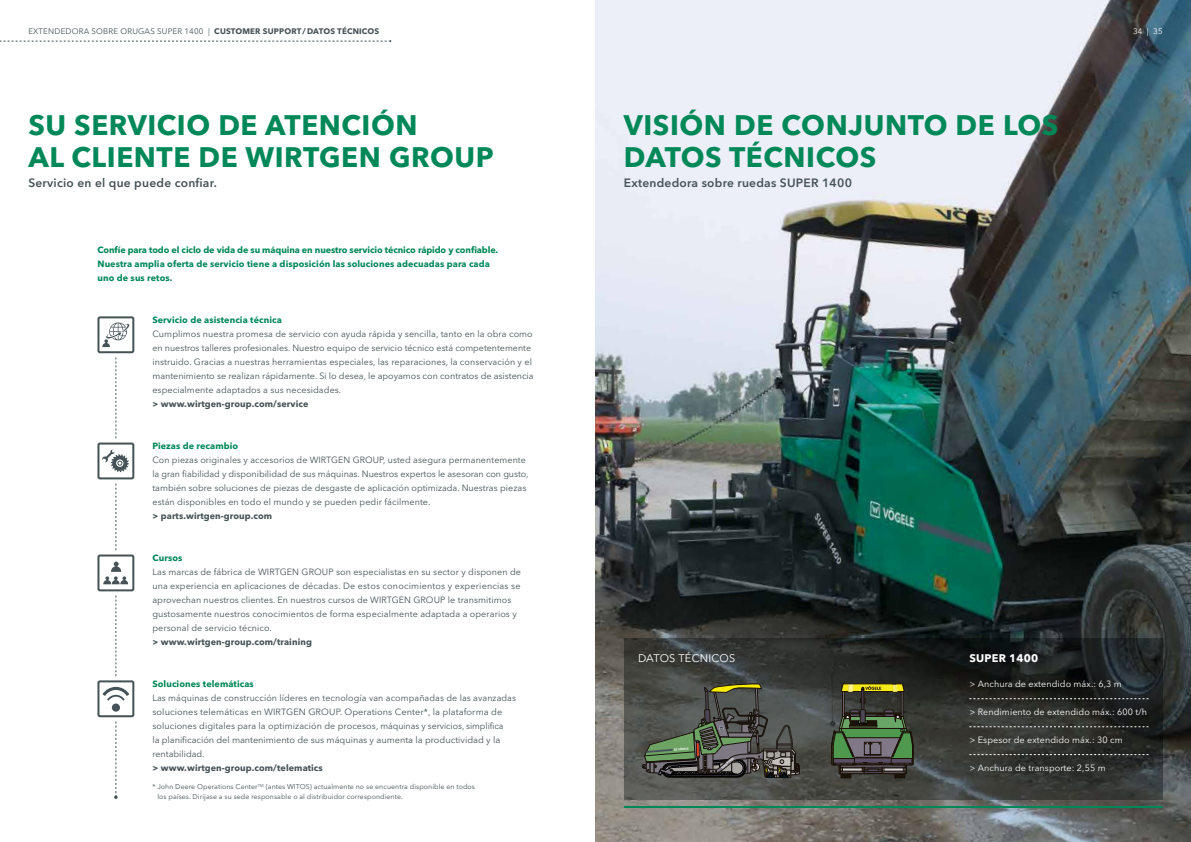
<style>
.page{position:relative;width:1191px;height:842px;background:#fff}
.page>*{position:absolute;margin:0;border:0;box-sizing:border-box;transform-origin:0 0}
.t1{font:700 28px/32px "Avenir Next LT Pro";letter-spacing:.02em;color:#008858}
.t2{font:600 12px "Avenir Next LT Pro";letter-spacing:.02em;color:#455256}
.t3{font:11px "Avenir Next LT Pro";letter-spacing:.02em;color:#fff}
.t4{font:700 11px "Avenir Next LT Pro";letter-spacing:.02em;color:#fff}
.t5{font:9px/14px "Avenir Next LT Pro";letter-spacing:.01em;color:#455256}
.t6{font:700 9px/14px "Avenir Next LT Pro";letter-spacing:.01em;color:#008858}
.t7{font:700 9px "Avenir Next LT Pro";letter-spacing:.01em;color:#455256}
.t8{font:9px "Avenir Next LT Pro";letter-spacing:.01em;color:#fff}
.t9{font:8px "Avenir Next LT Pro";letter-spacing:.02em;color:#455256}
.t10{font:8px "Avenir Next LT Pro";color:#fff}
.t11{font:7px/10px "Avenir Next LT Pro";letter-spacing:.01em;color:#455256}
.t12{font:700 2.8px "Avenir Next LT Pro";color:#fff}
.s1{font-weight:700}
</style>
<div class="page">
<svg style="left:0;top:40px;width:391px;height:2px"></svg>
<img style="left:595px;top:0;width:596px;height:842px">
<svg style="left:102px;top:322px;width:28px;height:25px"></svg>
<div style="left:97px;top:316px;width:37px;height:37px;border:2px solid #455256;border-radius:2px"></div>
<svg style="left:102px;top:450px;width:27px;height:22px"></svg>
<div style="left:97px;top:442px;width:37px;height:37px;border:2px solid #455256;border-radius:2px"></div>
<svg style="left:103px;top:562px;width:25px;height:22px"></svg>
<div style="left:97px;top:554px;width:37px;height:37px;border:2px solid #455256;border-radius:2px"></div>
<div style="left:97px;top:680px;width:37px;height:37px;border:2px solid #455256;border-radius:2px"></div>
<div style="left:112px;top:703px;width:8px;height:9px;background:#455256;border-radius:50%"></div>
<svg style="left:102px;top:687px;width:27px;height:14px"></svg>
<svg style="left:116px;top:357px;width:1px;height:81px"></svg>
<svg style="left:116px;top:484px;width:1px;height:66px"></svg>
<svg style="left:116px;top:596px;width:1px;height:80px"></svg>
<svg style="left:114px;top:721px;width:4px;height:78px"></svg>
<svg style="left:624px;top:638px;width:538px;height:161px;background:#323532"></svg>
<hr style="left:624px;top:806px;width:538px;height:2px;background:#008858">
<svg style="left:969px;top:698px;width:179px;height:1px"></svg>
<svg style="left:969px;top:726px;width:179px;height:1px"></svg>
<svg style="left:969px;top:754px;width:179px;height:1px"></svg>
<svg style="left:642px;top:684px;width:157px;height:93px;background:#52554c"></svg>
<div style="left:841px;top:772px;width:10px;height:6px;background:#191405"></div>
<div style="left:894px;top:772px;width:10px;height:6px;background:#191405"></div>
<div style="left:894px;top:772px;width:10px;height:6px;border:1px solid #1c1107"></div>
<svg style="left:831px;top:684px;width:82px;height:90px;background:#4d573e"></svg>
<p class="t9" style="left:28px;top:27px;width:352px">EXTENDEDORA SOBRE ORUGAS SUPER 1400 | <span class="s1">CUSTOMER SUPPORT/ DATOS TÉCNICOS</span></p>
<h1 class="t1" style="left:28px;top:108px;width:467px">SU SERVICIO DE ATENCIÓN<br>AL CLIENTE DE WIRTGEN GROUP</h1>
<h2 class="t2" style="left:28px;top:175px;width:190px">Servicio en el que puede confiar.</h2>
<p class="t6" style="left:97px;top:243px;width:402px">Confíe para todo el ciclo de vida de su máquina en nuestro servicio técnico rápido y confiable.<br>Nuestra amplia oferta de servicio tiene a disposición las soluciones adecuadas para cada uno de sus retos.</p>
<p class="t6" style="left:152px;top:313px;width:131px">Servicio de asistencia técnica</p>
<p class="t5" style="left:152px;top:327px;width:383px">Cumplimos nuestra promesa de servicio con ayuda rápida y sencilla, tanto en la obra como en nuestros talleres profesionales. Nuestro equipo de servicio técnico está competentemente instruido. Gracias a nuestras herramientas especiales, las reparaciones, la conservación y el mantenimiento se realizan rápidamente. Si lo desea, le apoyamos con contratos de asistencia especialmente adaptados a sus necesidades.</p>
<p class="t7" style="left:152px;top:398px;width:158px">&gt; www.wirtgen-group.com/service</p>
<p class="t6" style="left:152px;top:439px;width:87px">Piezas de recambio</p>
<p class="t5" style="left:152px;top:453px;width:378px">Con piezas originales y accesorios de WIRTGEN GROUP, usted asegura permanentemente la gran fiabilidad y disponibilidad de sus máquinas. Nuestros expertos le asesoran con gusto, también sobre soluciones de piezas de desgaste de aplicación optimizada. Nuestras piezas están disponibles en todo el mundo y se pueden pedir fácilmente.</p>
<p class="t7" style="left:152px;top:510px;width:121px">&gt; parts.wirtgen-group.com</p>
<p class="t6" style="left:152px;top:551px;width:31px">Cursos</p>
<p class="t5" style="left:152px;top:565px;width:370px">Las marcas de fábrica de WIRTGEN GROUP son especialistas en su sector y disponen de una experiencia en aplicaciones de décadas. De estos conocimientos y experiencias se aprovechan nuestros clientes. En nuestros cursos de WIRTGEN GROUP le transmitimos gustosamente nuestros conocimientos de forma especialmente adaptada a operarios y personal de servicio técnico.</p>
<p class="t7" style="left:152px;top:636px;width:161px">&gt; www.wirtgen-group.com/training</p>
<p class="t6" style="left:152px;top:677px;width:103px">Soluciones telemáticas</p>
<p class="t5" style="left:152px;top:691px;width:365px">Las máquinas de construcción líderes en tecnología van acompañadas de las avanzadas soluciones telemáticas en WIRTGEN GROUP. Operations Center*, la plataforma de soluciones digitales para la optimización de procesos, máquinas y servicios, simplifica<br>la planificación del mantenimiento de sus máquinas y aumenta la productividad y la rentabilidad.</p>
<p class="t7" style="left:152px;top:762px;width:172px">&gt; www.wirtgen-group.com/telematics</p>
<p class="t11" style="left:157px;top:781px;width:319px;text-indent:-5px">* John Deere Operations Center<sup>TM</sup> (antes WITOS) actualmente no se encuentra disponible en todos los países. Diríjase a su sede responsable o al distribuidor correspondiente.</p>
<h1 class="t1" style="left:624px;top:108px;width:436px">VISIÓN DE CONJUNTO DE LOS<br>DATOS TÉCNICOS</h1>
<h2 class="t2" style="left:624px;top:175px;width:230px">Extendedora sobre ruedas SUPER 1400</h2>
<p class="t10" style="left:1133px;top:27px;width:31px">34 | 35</p>
<p class="t3" style="left:638px;top:652px;width:99px">DATOS TÉCNICOS</p>
<p class="t4" style="left:969px;top:652px;width:70px">SUPER 1400</p>
<p class="t12" style="left:720px;top:767px;width:17px;rotate:-40deg">SUPER 1400</p>
<p class="t12" style="left:721px;top:767px;width:17px;rotate:-40deg">SUPER 1400</p>
<p class="t8" style="left:969px;top:678px;width:154px">&gt; Anchura de extendido máx.: 6,3 m</p>
<p class="t8" style="left:969px;top:706px;width:179px">&gt; Rendimiento de extendido máx.: 600 t/h</p>
<p class="t8" style="left:969px;top:734px;width:155px">&gt; Espesor de extendido máx.: 30 cm</p>
<p class="t8" style="left:969px;top:762px;width:138px">&gt; Anchura de transporte: 2,55 m</p>
</div>
